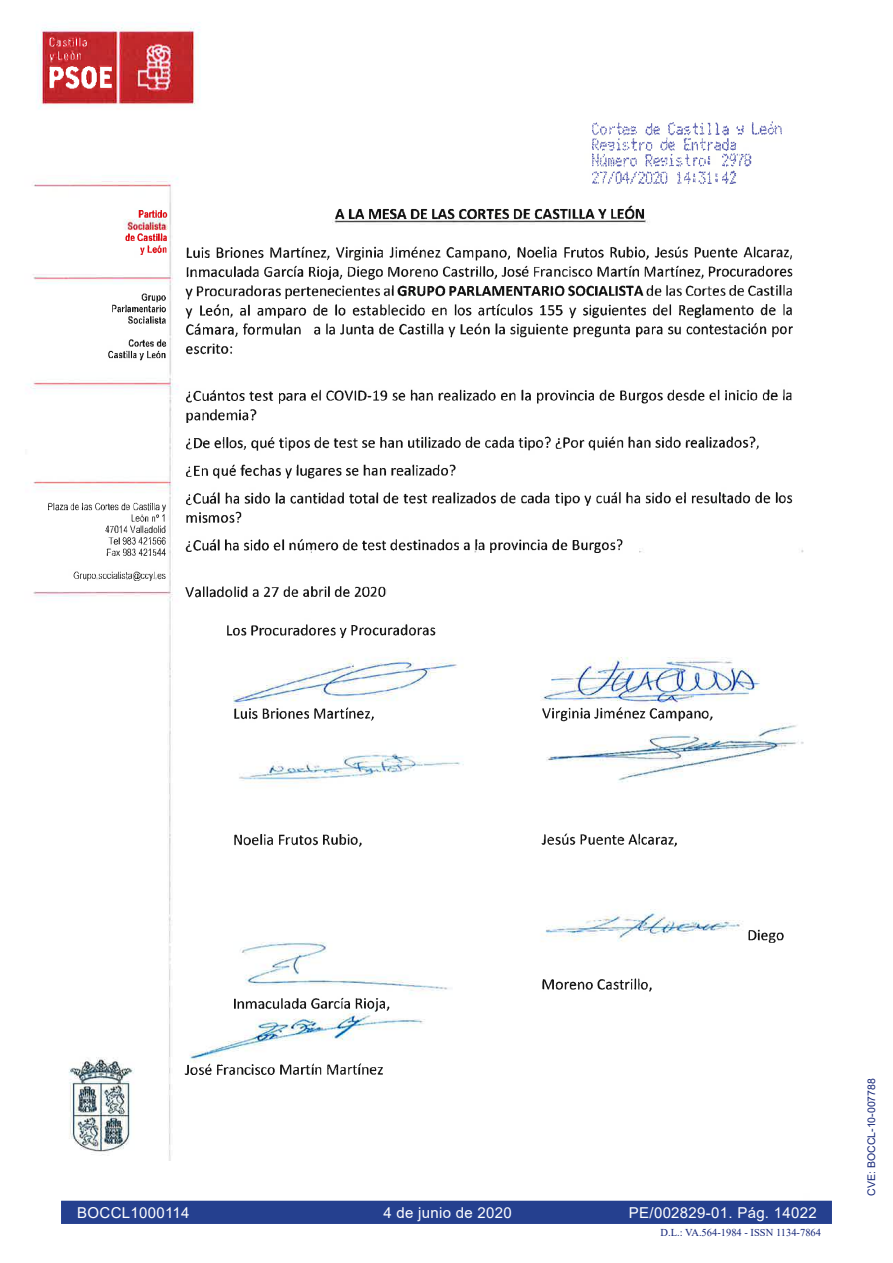
<style>
.page{position:relative;width:893px;height:1263px;background:#fff}
.page>*{position:absolute;margin:0;border:0;box-sizing:border-box;transform-origin:0 0}
.E_CVE{font:15px "Arial";letter-spacing:.02em;color:#fff}
.t1{font:10.5px "Times New Roman";color:#132477}
.t2{font:10.5px "Arial";color:#132477}
</style>
<div class="page">
<div style="left:60px;top:1200px;width:773px;height:25px;background:#25408f"></div>
<div style="left:60px;top:1199px;width:773px;height:26px;border:2px solid #fff"></div>
<img style="left:27px;top:22px;width:806px;height:1178px">
<img style="left:48px;top:38px;width:65px;height:51px">
<img style="left:592px;top:122px;width:192px;height:61px">
<img style="left:48px;top:205px;width:747px;height:869px">
<p class="E_CVE" style="left:77px;top:1202px;width:114px">BOCCL1000114</p>
<p class="E_CVE" style="left:383px;top:1202px;width:130px">4 de junio de 2020</p>
<p class="E_CVE" style="left:629px;top:1202px;width:189px">PE/002829-01. Pág. 14022</p>
<p class="t1" style="left:661px;top:1225px;width:162px">D.L.: VA.564-1984 - ISSN 1134-7864</p>
<p class="t2" style="left:864px;top:1195px;width:119px;rotate:-90deg">CVE: BOCCL-10-007788</p>
</div>
